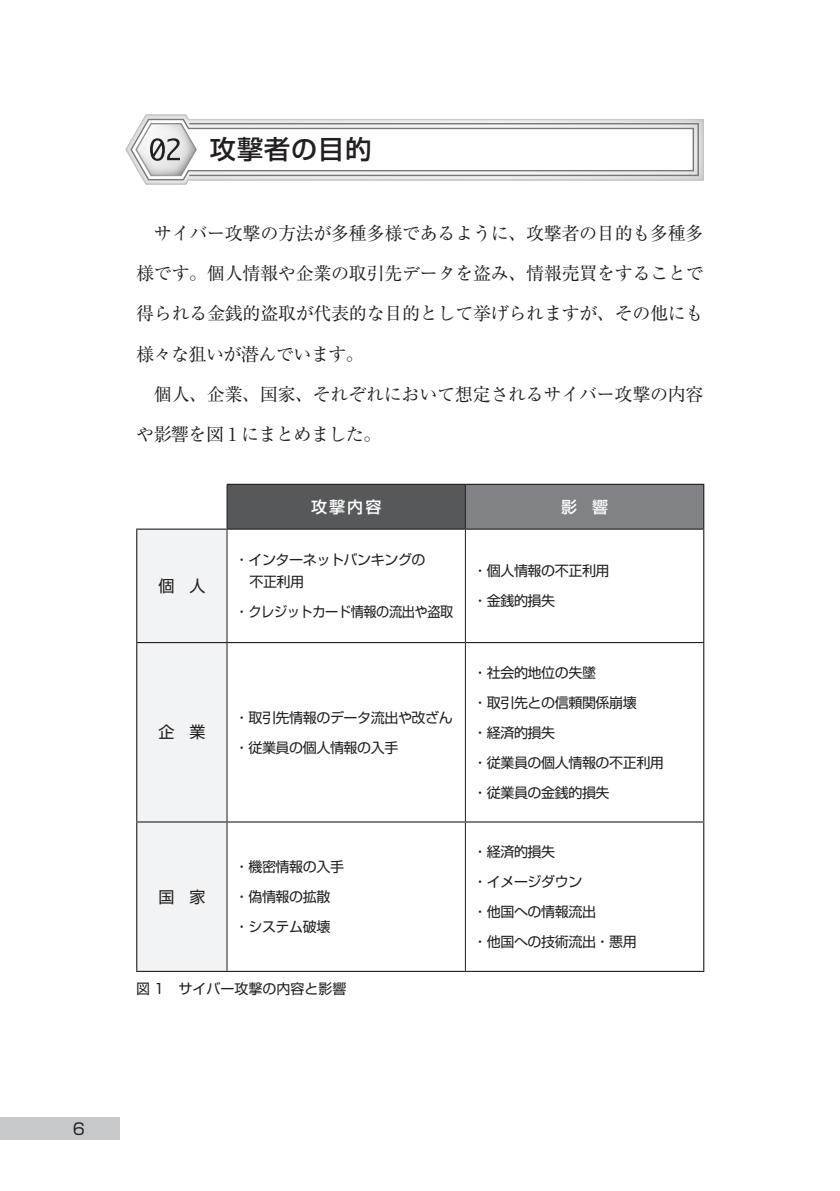
<style>
.page{position:relative;width:840px;height:1191px;background:#fff}
.page>*{position:absolute;margin:0;border:0;box-sizing:border-box;transform-origin:0 0}
.t1{font:500 26px "Shin Go Pro";letter-spacing:.04em;color:#231f20}
.t2{font:18px "Ryumin Pro";letter-spacing:-.015em;color:#231f20}
.t3{font:16px "Shin Go Pro";color:#231f20}
.t4{font:500 16px "Shin Go Pro";color:#fff}
.t5{font:14px/30px "Shin Go Pro";letter-spacing:-.03em;color:#231f20}
.t6{font:14px "Shin Go Pro";color:#231f20}
</style>
<div class="page">
<div style="left:0;top:1117px;width:119px;height:23px;background:#c7c8ca"></div>
<svg style="left:126px;top:115px;width:576px;height:69px"></svg>
<div style="left:227px;top:484px;width:238px;height:45px;background:#57585a"></div>
<div style="left:465px;top:484px;width:238px;height:45px;background:#808285"></div>
<div style="left:137px;top:530px;width:89px;height:440px;background:#f2f3f4"></div>
<hr style="left:226px;top:485px;width:1px;height:43px;background:#231f20">
<hr style="left:465px;top:485px;width:1px;height:43px;background:#231f20">
<hr style="left:226px;top:530px;width:1px;height:112px;background:#231f20">
<hr style="left:465px;top:530px;width:1px;height:112px;background:#231f20">
<hr style="left:226px;top:643px;width:1px;height:178px;background:#231f20">
<hr style="left:465px;top:643px;width:1px;height:178px;background:#231f20">
<hr style="left:226px;top:822px;width:1px;height:148px;background:#231f20">
<hr style="left:465px;top:822px;width:1px;height:148px;background:#231f20">
<hr style="left:136px;top:530px;width:1px;height:112px;background:#231f20">
<hr style="left:702px;top:530px;width:2px;height:112px;background:#231f20">
<hr style="left:136px;top:642px;width:91px;height:1px;background:#231f20">
<hr style="left:136px;top:643px;width:1px;height:178px;background:#231f20">
<hr style="left:227px;top:642px;width:238px;height:1px;background:#231f20">
<hr style="left:465px;top:642px;width:239px;height:1px;background:#231f20">
<hr style="left:702px;top:643px;width:2px;height:178px;background:#231f20">
<hr style="left:136px;top:821px;width:91px;height:1px;background:#231f20">
<hr style="left:136px;top:822px;width:1px;height:148px;background:#231f20">
<hr style="left:227px;top:821px;width:238px;height:1px;background:#231f20">
<hr style="left:465px;top:821px;width:239px;height:1px;background:#231f20">
<hr style="left:702px;top:822px;width:2px;height:148px;background:#231f20">
<hr style="left:136px;top:970px;width:91px;height:2px;background:#231f20">
<hr style="left:227px;top:970px;width:238px;height:2px;background:#231f20">
<hr style="left:465px;top:970px;width:239px;height:2px;background:#231f20">
<hr style="left:226px;top:484px;width:239px;height:1px;background:#231f20">
<hr style="left:465px;top:484px;width:239px;height:1px;background:#231f20">
<hr style="left:702px;top:485px;width:2px;height:43px;background:#231f20">
<hr style="left:136px;top:528px;width:91px;height:2px;background:#231f20">
<hr style="left:227px;top:528px;width:238px;height:2px;background:#231f20">
<hr style="left:465px;top:528px;width:239px;height:2px;background:#231f20">
<p class="t3" style="left:73px;top:1115px;width:14px">6</p>
<h1 class="t1" style="left:210px;top:128px;width:163px">攻撃者の目的</h1>
<p class="t2" style="left:136px;top:219px;width:568px">　サイバー攻撃の方法が多種多様であるように、攻撃者の目的も多種多</p>
<p class="t2" style="left:136px;top:259px;width:569px">様です。個人情報や企業の取引先データを盗み、情報売買をすることで</p>
<p class="t2" style="left:136px;top:299px;width:568px">得られる金銭的盗取が代表的な目的として挙げられますが、その他にも</p>
<p class="t2" style="left:136px;top:339px;width:229px">様々な狙いが潜んでいます。</p>
<p class="t2" style="left:136px;top:379px;width:568px">　個人、企業、国家、それぞれにおいて想定されるサイバー攻撃の内容</p>
<p class="t2" style="left:136px;top:419px;width:246px">や影響を図 1 にまとめました。</p>
<p class="t3" style="left:158px;top:573px;width:49px">個　人</p>
<p class="t4" style="left:311px;top:493px;width:72px">攻撃内容</p>
<p class="t5" style="left:249px;top:547px;width:177px;line-height:22px;text-indent:-15px">・インターネットバンキングの不正利用</p>
<p class="t5" style="left:235px;top:595px;width:220px">・クレジットカード情報の流出や盗取</p>
<p class="t3" style="left:158px;top:719px;width:49px">企　業</p>
<p class="t5" style="left:235px;top:700px;width:219px">・取引先情報のデータ流出や改ざん・従業員の個人情報の入手</p>
<p class="t3" style="left:158px;top:883px;width:49px">国　家</p>
<p class="t5" style="left:235px;top:850px;width:111px">・機密情報の入手・偽情報の拡散・システム破壊</p>
<p class="t6" style="left:136px;top:976px;width:212px">図 1　サイバー攻撃の内容と影響</p>
<p class="t4" style="left:560px;top:493px;width:49px">影　響</p>
<p class="t5" style="left:473px;top:554px;width:138px">・個人情報の不正利用・金銭的損失</p>
<p class="t5" style="left:473px;top:655px;width:192px">・社会的地位の失墜<br>・取引先との信頼関係崩壊<br>・経済的損失<br>・従業員の個人情報の不正利用・従業員の金銭的損失</p>
<p class="t5" style="left:473px;top:835px;width:165px">・経済的損失<br>・イメージダウン<br>・他国への情報流出<br>・他国への技術流出・悪用</p>
</div>
